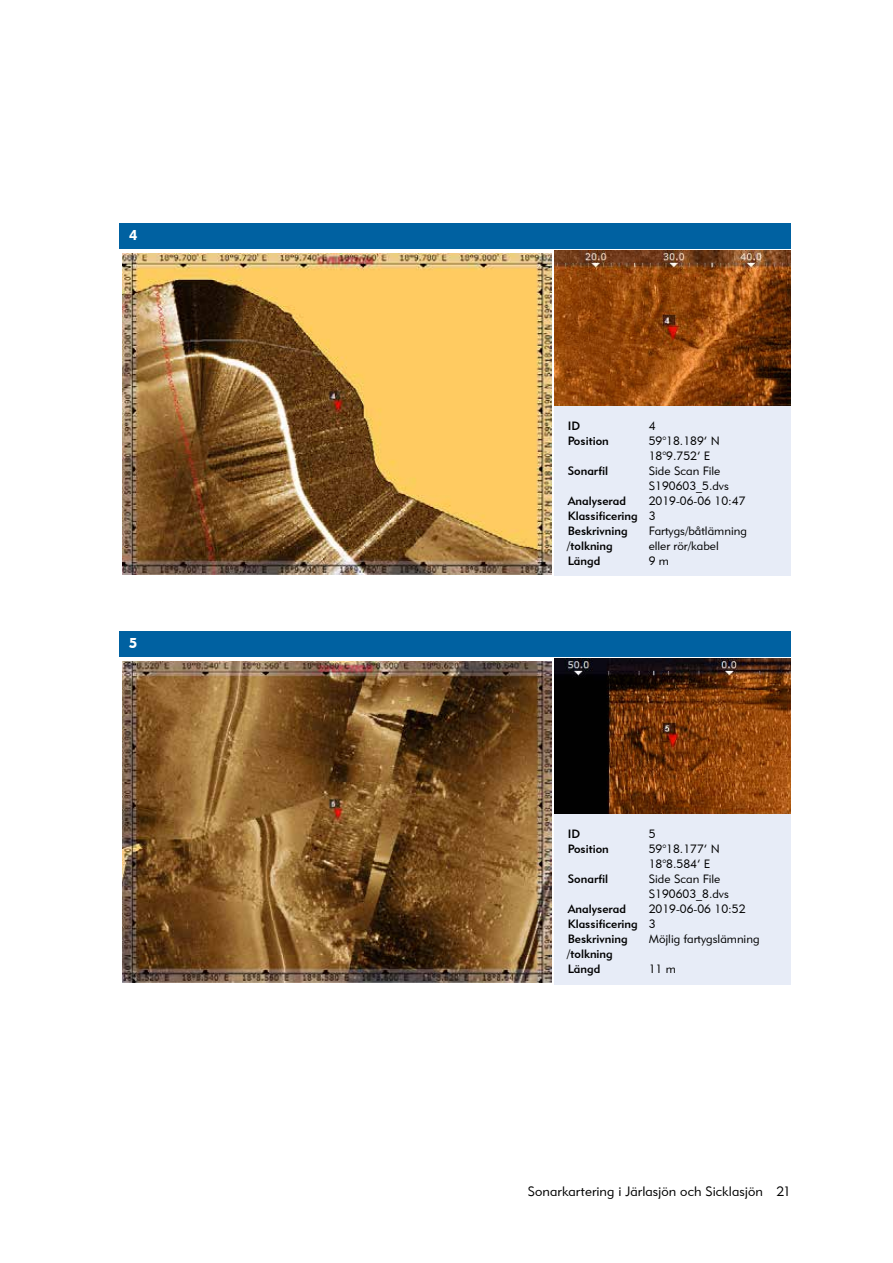
<style>
.page{position:relative;width:893px;height:1263px;background:#fff}
.page>*{position:absolute;margin:0;border:0;box-sizing:border-box;transform-origin:0 0}
.t1{font:14.25px "Geometric 415 BT Black A";color:#fff}
.t2{font:13.5px "Geometric 415 BT Lite A";letter-spacing:.005em;color:#000}
.Formula{font:12px/15px "Geometric 415 BT Lite A";color:#000}
.t3{font:12px/14.9px "Geometric 415 BT Medium A";color:#000}
.s1{font-family:"Geometric 415 BT Lite A"}
</style>
<div class="page">
<div style="left:554px;top:815px;width:237px;height:170px;background:#e7ecf7"></div>
<div style="left:554px;top:407px;width:237px;height:169px;background:#e7ecf7"></div>
<div style="left:119px;top:223px;width:672px;height:25px;background:#0061a1"></div>
<img style="left:122px;top:253px;width:429px;height:322px">
<img style="left:554px;top:250px;width:237px;height:156px">
<div style="left:119px;top:631px;width:672px;height:26px;background:#0061a1"></div>
<img style="left:122px;top:661px;width:429px;height:322px">
<img style="left:554px;top:658px;width:237px;height:157px">
<h4 class="t1" style="left:129px;top:226px;width:10px">4</h4>
<h4 class="t1" style="left:129px;top:634px;width:10px">5</h4>
<p class="t3" style="left:568px;top:418px;width:14px">ID</p>
<p class="Formula" style="left:649px;top:418px;width:8px">4</p>
<p class="t3" style="left:568px;top:433px;width:43px">Position</p>
<p class="Formula" style="left:649px;top:433px;width:73px">59°18.189’ N</p>
<p class="Formula" style="left:649px;top:448px;width:63px">18°9.752’ E</p>
<p class="t3" style="left:568px;top:463px;width:42px">Sonarfil</p>
<p class="Formula" style="left:649px;top:463px;width:82px">Side Scan File<br>S190603_5.dvs</p>
<p class="t3" style="left:568px;top:493px;width:60px">Analyserad</p>
<p class="Formula" style="left:649px;top:493px;width:98px">2019-06-06 10:47</p>
<p class="t3" style="left:568px;top:508px;width:89px">Klassificering <span class="s1">3</span></p>
<p class="t3" style="left:567px;top:523px;width:62px">Beskrivning /tolkning</p>
<p class="Formula" style="left:649px;top:523px;width:100px">Fartygs/båtlämning eller rör/kabel</p>
<p class="t3" style="left:568px;top:553px;width:34px">Längd</p>
<p class="Formula" style="left:649px;top:553px;width:22px">9 m</p>
<p class="t3" style="left:568px;top:826px;width:14px">ID</p>
<p class="Formula" style="left:649px;top:826px;width:8px">5</p>
<p class="t3" style="left:568px;top:841px;width:43px">Position</p>
<p class="Formula" style="left:649px;top:841px;width:73px">59°18.177’ N</p>
<p class="Formula" style="left:649px;top:856px;width:63px">18°8.584’ E</p>
<p class="t3" style="left:568px;top:871px;width:42px">Sonarfil</p>
<p class="Formula" style="left:649px;top:871px;width:82px">Side Scan File<br>S190603_8.dvs</p>
<p class="t3" style="left:568px;top:901px;width:60px">Analyserad</p>
<p class="Formula" style="left:649px;top:901px;width:98px">2019-06-06 10:52</p>
<p class="t3" style="left:568px;top:916px;width:89px">Klassificering <span class="s1">3</span></p>
<p class="t3" style="left:567px;top:931px;width:62px">Beskrivning /tolkning</p>
<p class="Formula" style="left:649px;top:931px;width:112px">Möjlig fartygslämning</p>
<p class="t3" style="left:568px;top:961px;width:34px">Längd</p>
<p class="Formula" style="left:649px;top:961px;width:29px">11 m</p>
<p class="t2" style="left:528px;top:1183px;width:265px">Sonarkartering i Järlasjön och Sicklasjön 21</p>
</div>
